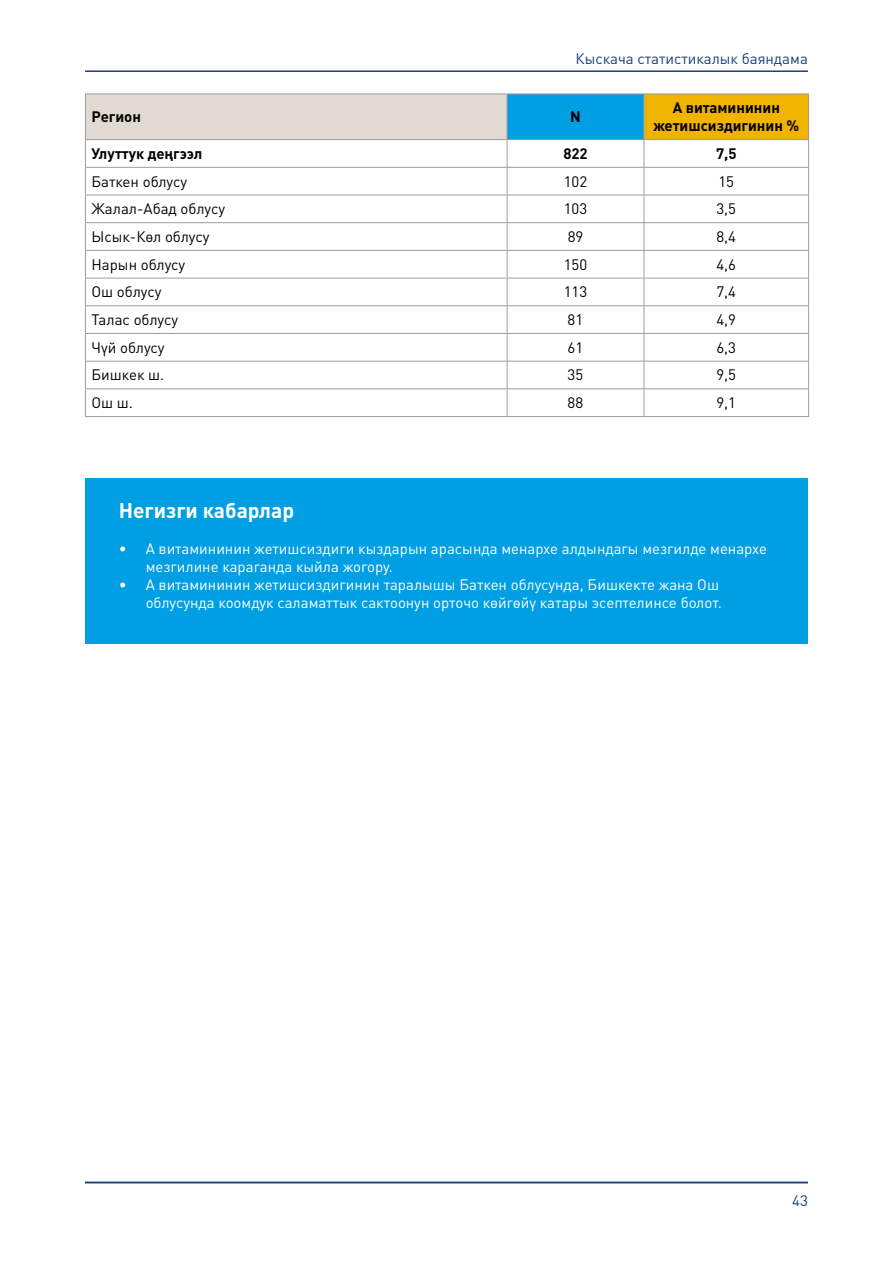
<style>
.page{position:relative;width:893px;height:1263px;background:#fff}
.page>*{position:absolute;margin:0;border:0;box-sizing:border-box;transform-origin:0 0}
.t1{font:700 21px "DIN Pro";color:#fff}
.t2{font:15px/18px "DIN Pro";color:#fff}
.t3{font:15px "DIN Pro";color:#000}
.t4{font:700 15px/18px "DIN Pro";color:#000;text-align:center}
.t5{font:15px "DIN Pro";color:#1b3f7b}
</style>
<div class="page">
<hr style="left:85px;top:70px;width:723px;height:2px;background:#1b3f7b">
<hr style="left:85px;top:1182px;width:723px;height:1px;background:#1b3f7b">
<div style="left:85px;top:94px;width:422px;height:46px;background:#e1dad3"></div>
<div style="left:507px;top:94px;width:137px;height:46px;background:#009fe3"></div>
<div style="left:644px;top:94px;width:165px;height:46px;background:#efb300"></div>
<hr style="left:85px;top:94px;width:422px;height:1px;background:#9d9d9c">
<hr style="left:85px;top:94px;width:1px;height:45px;background:#9d9d9c">
<hr style="left:507px;top:94px;width:137px;height:1px;background:#9d9d9c">
<hr style="left:507px;top:94px;width:1px;height:45px;background:#9d9d9c">
<hr style="left:644px;top:94px;width:165px;height:1px;background:#9d9d9c">
<hr style="left:644px;top:94px;width:1px;height:45px;background:#9d9d9c">
<hr style="left:808px;top:94px;width:1px;height:45px;background:#9d9d9c">
<hr style="left:85px;top:139px;width:422px;height:1px;background:#9d9d9c">
<hr style="left:507px;top:139px;width:137px;height:1px;background:#9d9d9c">
<hr style="left:644px;top:139px;width:165px;height:1px;background:#9d9d9c">
<hr style="left:85px;top:167px;width:422px;height:1px;background:#9d9d9c">
<hr style="left:507px;top:167px;width:137px;height:1px;background:#9d9d9c">
<hr style="left:644px;top:167px;width:165px;height:1px;background:#9d9d9c">
<hr style="left:85px;top:195px;width:422px;height:1px;background:#9d9d9c">
<hr style="left:507px;top:195px;width:137px;height:1px;background:#9d9d9c">
<hr style="left:644px;top:195px;width:165px;height:1px;background:#9d9d9c">
<hr style="left:85px;top:222px;width:422px;height:1px;background:#9d9d9c">
<hr style="left:507px;top:222px;width:137px;height:1px;background:#9d9d9c">
<hr style="left:644px;top:222px;width:165px;height:1px;background:#9d9d9c">
<hr style="left:85px;top:250px;width:422px;height:1px;background:#9d9d9c">
<hr style="left:507px;top:250px;width:137px;height:1px;background:#9d9d9c">
<hr style="left:644px;top:250px;width:165px;height:1px;background:#9d9d9c">
<hr style="left:85px;top:278px;width:422px;height:1px;background:#9d9d9c">
<hr style="left:507px;top:278px;width:137px;height:1px;background:#9d9d9c">
<hr style="left:644px;top:278px;width:165px;height:1px;background:#9d9d9c">
<hr style="left:85px;top:305px;width:422px;height:1px;background:#9d9d9c">
<hr style="left:507px;top:305px;width:137px;height:1px;background:#9d9d9c">
<hr style="left:644px;top:305px;width:165px;height:1px;background:#9d9d9c">
<hr style="left:85px;top:333px;width:422px;height:1px;background:#9d9d9c">
<hr style="left:507px;top:333px;width:137px;height:1px;background:#9d9d9c">
<hr style="left:644px;top:333px;width:165px;height:1px;background:#9d9d9c">
<hr style="left:85px;top:361px;width:422px;height:1px;background:#9d9d9c">
<hr style="left:507px;top:361px;width:137px;height:1px;background:#9d9d9c">
<hr style="left:644px;top:361px;width:165px;height:1px;background:#9d9d9c">
<hr style="left:85px;top:388px;width:422px;height:1px;background:#9d9d9c">
<svg style="left:85px;top:140px;width:1px;height:276px"></svg>
<hr style="left:507px;top:388px;width:137px;height:1px;background:#9d9d9c">
<svg style="left:507px;top:140px;width:1px;height:276px"></svg>
<hr style="left:644px;top:388px;width:165px;height:1px;background:#9d9d9c">
<svg style="left:644px;top:140px;width:1px;height:276px"></svg>
<svg style="left:808px;top:140px;width:1px;height:276px"></svg>
<hr style="left:85px;top:416px;width:422px;height:1px;background:#9d9d9c">
<hr style="left:507px;top:416px;width:137px;height:1px;background:#9d9d9c">
<hr style="left:644px;top:416px;width:165px;height:1px;background:#9d9d9c">
<div style="left:85px;top:478px;width:723px;height:166px;background:#009fe3"></div>
<p class="t5" style="left:576px;top:47px;width:234px">Кыскача статистикалык баяндама</p>
<p class="t4" style="left:91px;top:106px;width:51px">Регион</p>
<p class="t4" style="left:570px;top:106px;width:12px">N</p>
<p class="t4" style="left:653px;top:97px;width:147px">А витамининин жетишсиздигинин %</p>
<p class="t4" style="left:91px;top:143px;width:112px">Улуттук деңгээл</p>
<p class="t4" style="left:563px;top:143px;width:26px">822</p>
<p class="t4" style="left:716px;top:143px;width:22px">7,5</p>
<p class="t3" style="left:91px;top:169px;width:97px">Баткен облусу</p>
<p class="t3" style="left:564px;top:169px;width:25px">102</p>
<p class="t3" style="left:718px;top:169px;width:17px">15</p>
<p class="t3" style="left:91px;top:197px;width:135px">Жалал-Абад облусу</p>
<p class="t3" style="left:564px;top:197px;width:25px">103</p>
<p class="t3" style="left:716px;top:197px;width:21px">3,5</p>
<p class="t3" style="left:91px;top:225px;width:120px">Ысык-Көл облусу</p>
<p class="t3" style="left:568px;top:225px;width:17px">89</p>
<p class="t3" style="left:716px;top:225px;width:21px">8,4</p>
<p class="t3" style="left:91px;top:252px;width:95px">Нарын облусу</p>
<p class="t3" style="left:564px;top:252px;width:25px">150</p>
<p class="t3" style="left:716px;top:252px;width:21px">4,6</p>
<p class="t3" style="left:91px;top:280px;width:72px">Ош облусу</p>
<p class="t3" style="left:564px;top:280px;width:25px">113</p>
<p class="t3" style="left:716px;top:280px;width:21px">7,4</p>
<p class="t3" style="left:91px;top:308px;width:88px">Талас облусу</p>
<p class="t3" style="left:568px;top:308px;width:17px">81</p>
<p class="t3" style="left:716px;top:308px;width:21px">4,9</p>
<p class="t3" style="left:91px;top:335px;width:75px">Чүй облусу</p>
<p class="t3" style="left:568px;top:335px;width:17px">61</p>
<p class="t3" style="left:716px;top:335px;width:21px">6,3</p>
<p class="t3" style="left:91px;top:363px;width:74px">Бишкек ш.</p>
<p class="t3" style="left:568px;top:363px;width:17px">35</p>
<p class="t3" style="left:716px;top:363px;width:21px">9,5</p>
<p class="t3" style="left:91px;top:391px;width:43px">Ош ш.</p>
<p class="t3" style="left:568px;top:391px;width:17px">88</p>
<p class="t3" style="left:716px;top:391px;width:21px">9,1</p>
<h1 class="t1" style="left:119px;top:493px;width:177px">Негизги кабарлар</h1>
<p class="t2" style="left:146px;top:538px;width:623px;text-indent:-27px">• А витамининин жетишсиздиги кыздарын арасында менархе алдындагы мезгилде менархе мезгилине караганда кыйла жогору.</p>
<p class="t2" style="left:119px;top:574px;width:605px;text-align:right">• А витамининин жетишсиздигинин таралышы Баткен облусунда, Бишкекте жана Ош облусунда коомдук саламаттык сактоонун орточо көйгөйү катары эсептелинсе болот.</p>
<p class="t5" style="left:792px;top:1188px;width:17px">43</p>
</div>
